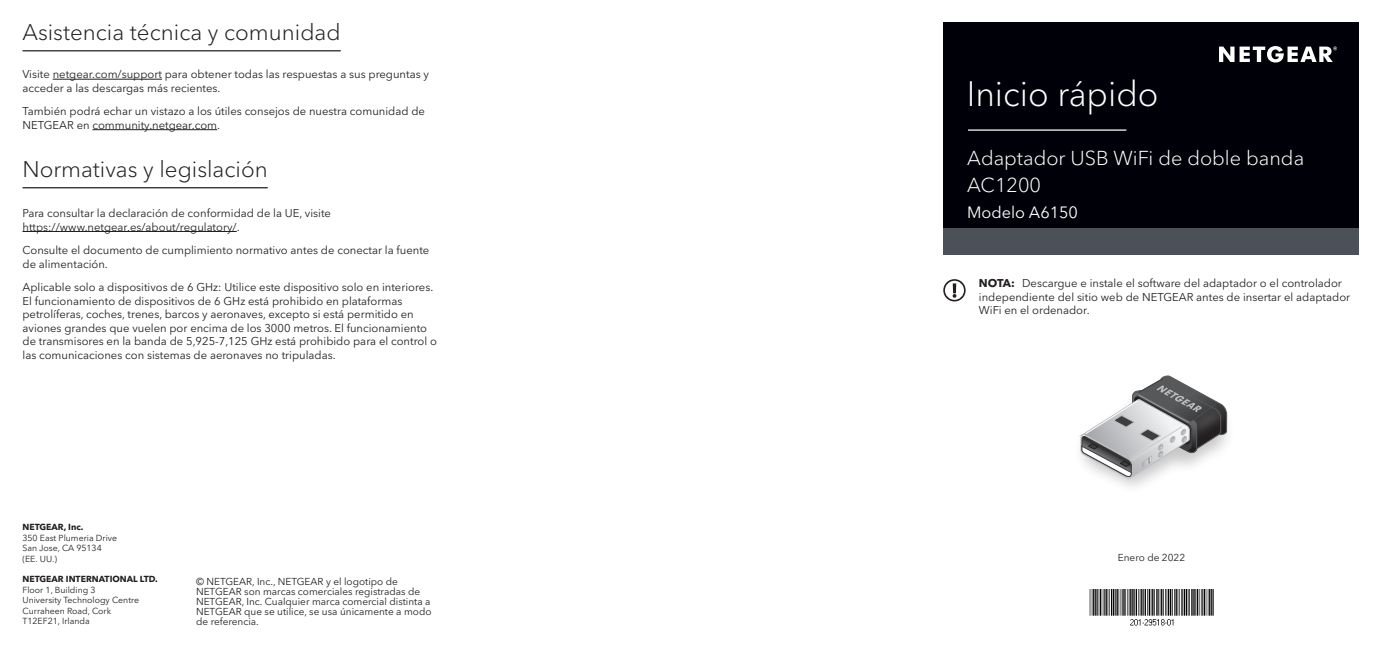
<style>
.page{position:relative;width:1382px;height:652px;background:#fff}
.page>*{position:absolute;margin:0;border:0;box-sizing:border-box;transform-origin:0 0}
.td_document_title{font:300 35px "Avenir Next LT Pro";color:#fff}
.h1_head{font:300 22.5px "Avenir Next LT Pro";color:#231f20}
.td_document_title-2{font:300 20px/27px "Avenir Next LT Pro";color:#fff}
.td_document_subtitle{font:16.25px "Avenir Next LT Pro";color:#fff}
.p0_body{font:11.25px/13.5px "Avenir Next LT Pro";color:#231f20}
.legalese{font:10px/10px "Avenir Next LT Pro";color:#231f20}
.Legalese_Small{font:8.75px/10.5px "Avenir Next LT Pro";color:#231f20}
.s1{font-weight:700}
</style>
<div class="page">
<div style="left:943px;top:23px;width:416px;height:232px;background:#000108"></div>
<div style="left:943px;top:229px;width:416px;height:26px;background:#4c5159"></div>
<svg style="left:1219px;top:46px;width:118px;height:17px"></svg>
<hr style="left:22px;top:50px;width:319px;height:1px;background:#231f20">
<hr style="left:53px;top:79px;width:109px;height:1px;background:#231f20">
<hr style="left:92px;top:129px;width:125px;height:1px;background:#231f20">
<hr style="left:22px;top:187px;width:246px;height:1px;background:#231f20">
<hr style="left:22px;top:231px;width:215px;height:1px;background:#231f20">
<hr style="left:968px;top:129px;width:158px;height:2px;background:#fff">
<img style="left:1089px;top:590px;width:125px;height:36px">
<svg style="left:1079px;top:375px;width:148px;height:112px"></svg>
<svg style="left:943px;top:279px;width:23px;height:22px"></svg>
<p class="h1_head" style="left:22px;top:18px;width:320px">Asistencia técnica y comunidad</p>
<p class="p0_body" style="left:22px;top:68px;width:408px">Visite netgear.com/support para obtener todas las respuestas a sus preguntas y acceder a las descargas más recientes.</p>
<p class="p0_body" style="left:22px;top:105px;width:404px">También podrá echar un vistazo a los útiles consejos de nuestra comunidad de<br>NETGEAR en community.netgear.com.</p>
<p class="h1_head" style="left:22px;top:155px;width:247px">Normativas y legislación</p>
<p class="p0_body" style="left:22px;top:206px;width:310px">Para consultar la declaración de conformidad de la UE, visite https://www.netgear.es/about/regulatory/.</p>
<p class="p0_body" style="left:22px;top:243px;width:408px">Consulte el documento de cumplimiento normativo antes de conectar la fuente de alimentación.</p>
<p class="p0_body" style="left:22px;top:280px;width:416px">Aplicable solo a dispositivos de 6 GHz: Utilice este dispositivo solo en interiores.<br>El funcionamiento de dispositivos de 6 GHz está prohibido en plataformas petrolíferas, coches, trenes, barcos y aeronaves, excepto si está permitido en aviones grandes que vuelen por encima de los 3000 metros. El funcionamiento de transmisores en la banda de 5,925-7,125 GHz está prohibido para el control o las comunicaciones con sistemas de aeronaves no tripuladas.</p>
<p class="Legalese_Small" style="left:22px;top:522px;width:96px"><span class="s1">NETGEAR, Inc.<br></span>350 East Plumeria Drive<br>San Jose, CA 95134 (EE. UU.)</p>
<p class="Legalese_Small" style="left:22px;top:574px;width:137px"><span class="s1">NETGEAR INTERNATIONAL LTD.<br></span>Floor 1, Building 3<br>University Technology Centre<br>Curraheen Road, Cork<br>T12EF21, Irlanda</p>
<p class="legalese" style="left:196px;top:577px;width:237px">© NETGEAR, Inc., NETGEAR y el logotipo de NETGEAR son marcas comerciales registradas de NETGEAR, Inc. Cualquier marca comercial distinta a NETGEAR que se utilice, se usa únicamente a modo de referencia.</p>
<p class="td_document_title" style="left:967px;top:72px;width:193px">Inicio rápido</p>
<p class="td_document_title-2" style="left:967px;top:145px;width:338px">Adaptador USB WiFi de doble banda<br>AC1200</p>
<p class="td_document_subtitle" style="left:967px;top:202px;width:112px">Modelo A6150</p>
<p class="p0_body" style="left:979px;top:276px;width:373px"><span class="s1">NOTA:</span> Descargue e instale el software del adaptador o el controlador independiente del sitio web de NETGEAR antes de insertar el adaptador<br>WiFi en el ordenador.</p>
<p class="legalese" style="left:1118px;top:553px;width:69px">Enero de 2022</p>
</div>
